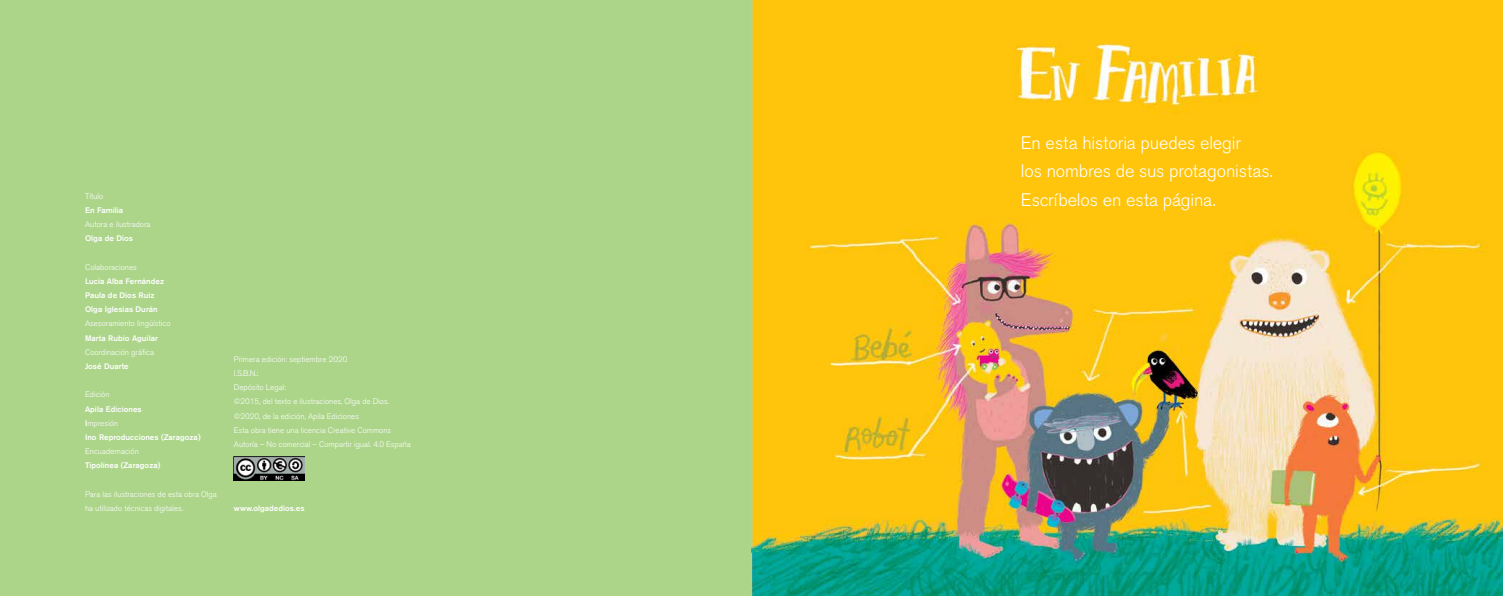
<style>
.page{position:relative;width:1503px;height:596px;background:#fff}
.page>*{position:absolute;margin:0;border:0;box-sizing:border-box;transform-origin:0 0}
.t1{font:300 18px/28.3px "Akzidenz Grotesk Pro";letter-spacing:-.005em;color:#fff}
.t2{font:300 8px/14.2px "Akzidenz Grotesk Pro";color:#fff}
.t3{font:500 8px/14.2px "Akzidenz Grotesk Pro";letter-spacing:.005em;color:#fff}
.s1{font-weight:300}
</style>
<div class="page">
<div style="left:0;top:0;width:751px;height:595px;background:#acd58a"></div>
<img style="left:751px;top:0;width:751px;height:595px">
<img style="left:234px;top:456px;width:71px;height:24px">
<p class="t2" style="left:85px;top:189px;width:20px">Título</p>
<p class="t3" style="left:85px;top:203px;width:40px">En Familia</p>
<p class="t2" style="left:85px;top:217px;width:67px">Autora e ilustradora</p>
<p class="t3" style="left:85px;top:231px;width:49px">Olga de Dios</p>
<p class="t2" style="left:85px;top:259px;width:53px">Colaboraciones</p>
<p class="t3" style="left:85px;top:273px;width:80px">Lucía Alba Fernández<br>Paula de Dios Ruiz<br>Olga Iglesias Durán</p>
<p class="t2" style="left:85px;top:316px;width:87px">Asesoramiento lingüístico</p>
<p class="t3" style="left:85px;top:330px;width:74px">Marta Rubio Aguilar</p>
<p class="t2" style="left:85px;top:344px;width:70px">Coordinación gráfica</p>
<p class="t3" style="left:85px;top:358px;width:45px">José Duarte</p>
<p class="t2" style="left:85px;top:387px;width:26px">Edición</p>
<p class="t3" style="left:85px;top:401px;width:117px">Apila Ediciones<br>I<span class="s1">mpresión<br></span>Ino Reproducciones (Zaragoza)</p>
<p class="t2" style="left:85px;top:444px;width:55px">Encuadernación</p>
<p class="t3" style="left:85px;top:458px;width:77px">Tipolínea (Zaragoza)</p>
<p class="t2" style="left:85px;top:486px;width:133px">Para las ilustraciones de esta obra Olga ha utilizado técnicas digitales.</p>
<p class="t2" style="left:234px;top:352px;width:178px">Primera edición: septiembre 2020<br>I.S.B.N.:<br>Depósito Legal:<br>©2015, del texto e ilustraciones, Olga de Dios. ©2020, de la edición, Apila Ediciones<br>Esta obra tiene una licencia Creative Commons Autoría – No comercial – Compartir igual. 4.0 España</p>
<p class="t3" style="left:234px;top:500px;width:72px">www.olgadedios.es</p>
<h1 class="t1" style="left:1020px;top:128px;width:253px">En esta historia puedes elegir<br>los nombres de sus protagonistas.<br>Escríbelos en esta página.</h1>
</div>
